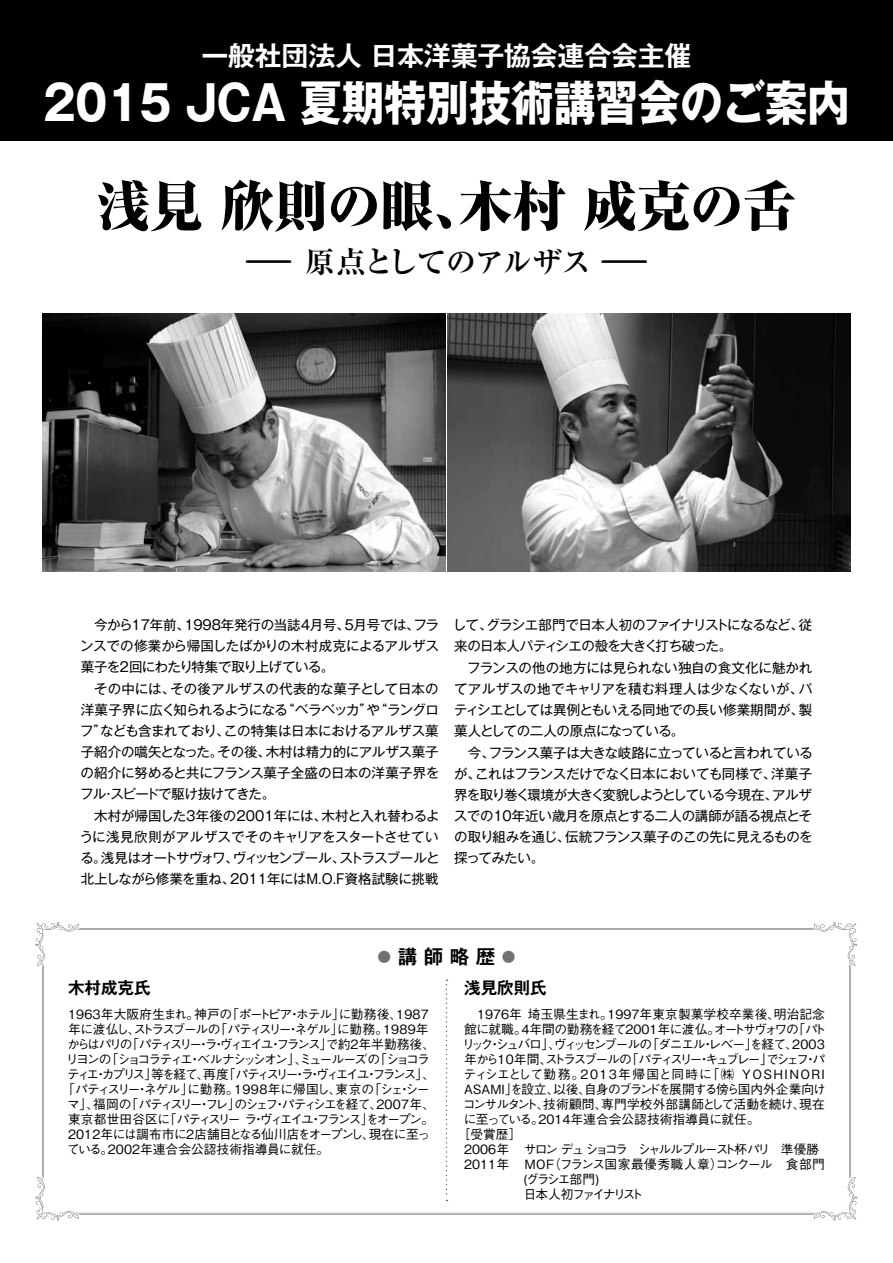
<style>
.page{position:relative;width:893px;height:1263px;background:#fff}
.page>*{position:absolute;margin:0;border:0;box-sizing:border-box;transform-origin:0 0}
.t1{font:800 expanded 54px "Ryumin Pro";letter-spacing:-.015em;color:#000}
.t2{font:700 48px "Gothic MB101 Pr 6 N";letter-spacing:-.01em;color:#fff;scale:.89 1}
.t3{font:700 30px "Ryumin Pro";letter-spacing:-.03em;color:#000;scale:1.5 1}
.t4{font:700 27px "Gothic MB101 Pr 6 N De";letter-spacing:-.01em;color:#fff}
.t5{font:700 19.5px "Gothic MB101 Pr 6 N De";color:#000}
.t6{font:700 16.5px "Gothic MB101 Pr 6 N De";color:#000}
.t7{font:13.5px/21px "Gothic MB101 Pro";letter-spacing:-.035em;color:#000;text-align:justify}
.t8{font:13.5px/21px "Gothic MB101 Pro";letter-spacing:-.055em;color:#000}
.t9{font:500 12.75px "Gothic BBB Pro";letter-spacing:-.075em;color:#000}
.t10{font:500 12.75px "Gothic BBB Pro";color:#000}
.t11{font:500 12.75px "Gothic BBB Pro";letter-spacing:-.18em;color:#000}
.t12{font:500 12.75px "Gothic BBB Pro";letter-spacing:-.135em;color:#000}
.t13{font:500 12.75px "Gothic BBB Pro";letter-spacing:-.1em;color:#000}
.t14{font:500 12.75px "Gothic BBB Pro";letter-spacing:-.175em;color:#000}
.t15{font:500 12.75px "Gothic BBB Pro";letter-spacing:.01em;color:#000}
.t16{font:500 12.75px "Gothic BBB Pro";letter-spacing:-.155em;color:#000}
.t17{font:500 12.75px "Gothic BBB Pro";letter-spacing:-.015em;color:#000}
.t18{font:500 12.75px "Gothic BBB Pro";letter-spacing:-.16em;color:#000}
.t19{font:500 12.75px "Gothic BBB Pro";letter-spacing:-.05em;color:#000}
.t20{font:500 12.75px "Gothic BBB Pro";letter-spacing:.005em;color:#000}
.t21{font:500 12.75px "Gothic BBB Pro";letter-spacing:.11em;color:#000}
.t22{font:500 12.75px "Gothic BBB Pro";letter-spacing:-.125em;color:#000}
.t23{font:500 12.75px "Gothic BBB Pro";letter-spacing:-.19em;color:#000}
.s1{font-size:13.65px;color:#727171}
</style>
<div class="page">
<div style="left:0;top:0;width:893px;height:140px;background:#000"></div>
<svg style="left:35px;top:922px;width:822px;height:298px"></svg>
<img style="left:43px;top:313px;width:807px;height:259px">
<hr style="left:446px;top:297px;width:1px;height:292px;background:#fff">
<h3 class="t4" style="left:201px;top:34px;width:492px">一般社団法人 日本洋菓子協会連合会主催</h3>
<h2 class="t2" style="left:43px;top:63px;width:908px">2015 JCA 夏期特別技術講習会のご案内</h2>
<h1 class="t1" style="left:96px;top:163px;width:702px">浅見 欣則の眼、木村 成克の舌</h1>
<h3 class="t3" style="left:246px;top:237px;width:269px">― 原点としてのアルザス ―</h3>
<p class="t7" style="left:80px;top:612px;width:361px;text-indent:14px">今から17年前、1998年発行の当誌４月号、５月号では、フランスでの修業から帰国したばかりの木村成克によるアルザス菓子を２回にわたり特集で取り上げている。</p>
<p class="t7" style="left:80px;top:676px;width:361px;text-indent:14px">その中には、その後アルザスの代表的な菓子として日本の洋菓子界に広く知られるようになる“ベラベッカ”や“ラングロフ”なども含まれており、この特集は日本におけるアルザス菓子紹介の嚆矢となった。その後、木村は精力的にアルザス菓子の紹介に努めると共にフランス菓子全盛の日本の洋菓子界をフル・スピードで駆け抜けてきた。</p>
<p class="t7" style="left:80px;top:803px;width:361px;text-indent:14px">木村が帰国した３年後の2001年には、木村と入れ替わるように浅見欣則がアルザスでそのキャリアをスタートさせている。浅見はオートサヴォワ、ヴィッセンブール、ストラスブールと北上しながら修業を重ね、2011年にはM.O.F資格試験に挑戦</p>
<p class="t8" style="left:453px;top:612px;width:361px">して、グラシエ部門で日本人初のファイナリストになるなど、従来の日本人パティシエの殻を大きく打ち破った。</p>
<p class="t7" style="left:454px;top:655px;width:360px;text-indent:13px">フランスの他の地方には見られない独自の食文化に魅かれてアルザスの地でキャリアを積む料理人は少なくないが、パティシエとしては異例ともいえる同地での長い修業期間が、製菓人としての二人の原点になっている。</p>
<p class="t7" style="left:454px;top:740px;width:361px;text-indent:14px">今、フランス菓子は大きな岐路に立っていると言われているが、これはフランスだけでなく日本においても同様で、洋菓子界を取り巻く環境が大きく変貌しようとしている今現在、アルザスでの10年近い歳月を原点とする二人の講師が語る視点とその取り組みを通じ、伝統フランス菓子のこの先に見えるものを探ってみたい。</p>
<h3 class="t5" style="left:378px;top:941px;width:139px"><span class="s1">●</span> 講 師 略 歴 <span class="s1">●</span></h3>
<p class="t6" style="left:68px;top:974px;width:84px">木村成克氏</p>
<p class="t15" style="left:68px;top:1004px;width:362px">1963年大阪府生まれ。神戸の「ポートピア・ホテル」に勤務後、1987</p>
<p class="t9" style="left:68px;top:1019px;width:362px">年に渡仏し、ストラスブールの「パティスリー・ネゲル」に勤務。1989年</p>
<p class="t11" style="left:67px;top:1034px;width:370px">からはパリの「パティスリー・ラ・ヴィエイユ・フランス」で約２年半勤務後、</p>
<p class="t16" style="left:66px;top:1049px;width:365px">リヨンの「ショコラティエ・ベルナシッシオン」、ミュールーズの「ショコラ</p>
<p class="t11" style="left:67px;top:1064px;width:369px">ティエ・カプリス」等を経て、再度「パティスリー・ラ・ヴィエイユ・フランス」、</p>
<p class="t17" style="left:62px;top:1079px;width:369px">「パティスリー・ネゲル」に勤務。1998年に帰国し、東京の「シェ・シー</p>
<p class="t12" style="left:67px;top:1094px;width:369px">マ」、福岡の「パティスリー・フレ」のシェフ・パティシエを経て、2007年、</p>
<p class="t18" style="left:68px;top:1109px;width:368px">東京都世田谷区に「パティスリー ラ・ヴィエイユ・フランス」をオープン。</p>
<p class="t9" style="left:68px;top:1124px;width:364px">2012年には調布市に２店舗目となる仙川店をオープンし、現在に至っ</p>
<p class="t10" style="left:67px;top:1139px;width:264px">ている。2002年連合会公認技術指導員に就任。</p>
<p class="t6" style="left:464px;top:974px;width:84px">浅見欣則氏</p>
<p class="t20" style="left:464px;top:1004px;width:362px">　1976年 埼玉県生まれ。1997年東京製菓学校卒業後、明治記念</p>
<p class="t19" style="left:464px;top:1019px;width:363px">館に就職。4年間の勤務を経て2001年に渡仏。オートサヴォワの「パト</p>
<p class="t13" style="left:462px;top:1034px;width:364px">リック・シュバロ」、ヴィッセンブールの「ダニエル・レベー」を経て、2003</p>
<p class="t14" style="left:464px;top:1049px;width:363px">年から1 0年間、ストラスブールの「パティスリー・キュブレー」でシェフ・パ</p>
<p class="t21" style="left:463px;top:1064px;width:363px">ティシエとして勤務。2013年帰国と同時に「㈱ YOSHINORI</p>
<p class="t9" style="left:464px;top:1079px;width:363px">ASAMI」を設立、以後、自身のブランドを展開する傍ら国内外企業向け</p>
<p class="t9" style="left:463px;top:1094px;width:364px">コンサルタント、技術顧問、専門学校外部講師として活動を続け、現在</p>
<p class="t10" style="left:464px;top:1109px;width:298px">に至っている。2014年連合会公認技術指導員に就任。</p>
<p class="t9" style="left:457px;top:1124px;width:66px">［受賞歴］</p>
<p class="t22" style="left:464px;top:1139px;width:356px">2006年 サロン デュ ショコラ　シャルルプルースト杯パリ　準優勝</p>
<p class="t10" style="left:464px;top:1154px;width:362px">2011年 ＭＯＦ（フランス国家最優秀職人章）コンクール　食部門</p>
<p class="t9" style="left:524px;top:1169px;width:77px">(グラシエ部門)</p>
<p class="t23" style="left:524px;top:1184px;width:121px">日本人初ファイナリスト</p>
</div>
